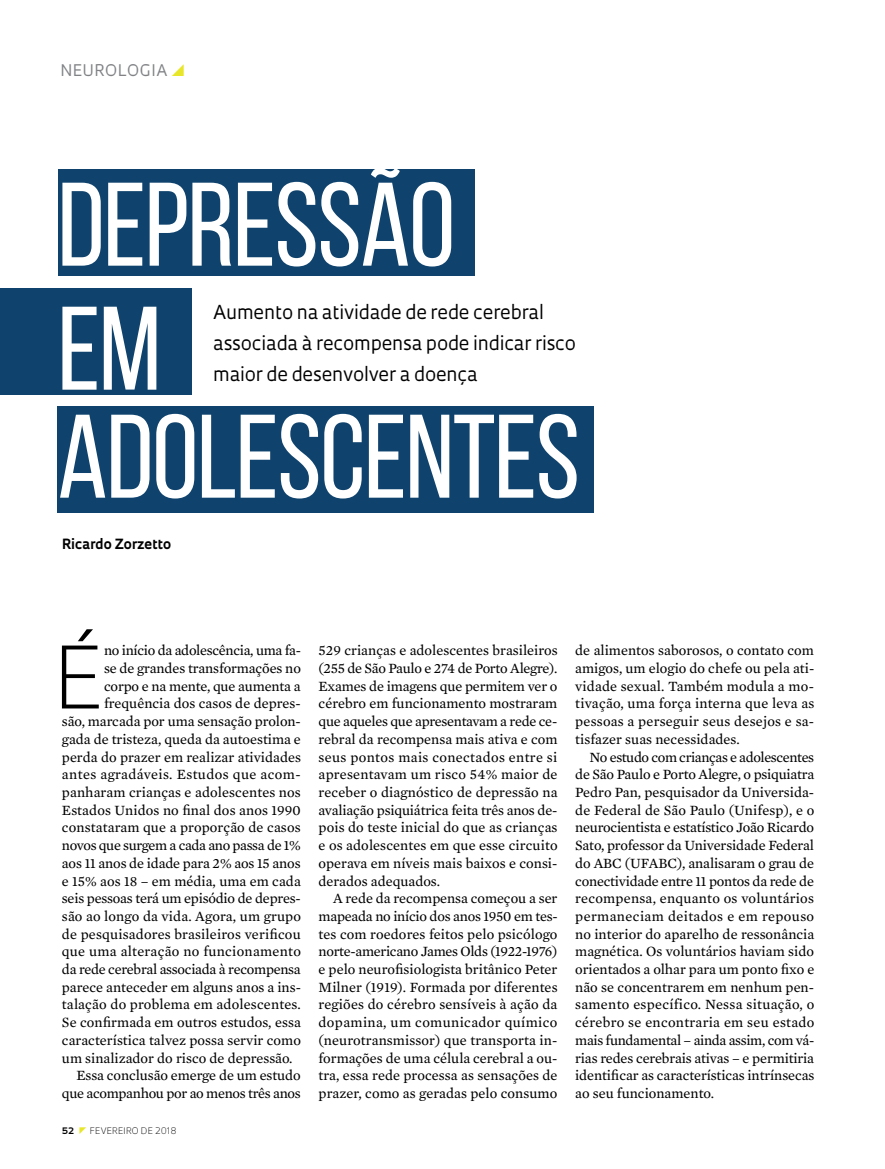
<style>
.page{position:relative;width:885px;height:1169px;background:#fff}
.page>*{position:absolute;margin:0;border:0;box-sizing:border-box;transform-origin:0 0}
.t1{font:118.5px/123.9px "Bebas Neue";letter-spacing:-.01em;color:#fff}
.t2{font:300 83.55px "Oculum";color:#000}
.t3{font:18.75px/30.9px "Oculum";letter-spacing:-.01em;color:#000}
.t4{font:15.6px "Oculum";letter-spacing:.03em;color:#808285}
.t5{font:14.4px/17.7px "Mercury Text G2";color:#000;text-align:justify}
.t6{font:14.4px "Mercury Text G2";letter-spacing:-.02em;color:#000}
.t7{font:14.4px "Mercury Text G2";letter-spacing:.025em;color:#000}
.t8{font:14.4px "Mercury Text G2";letter-spacing:-.025em;color:#000}
.t9{font:14.4px "Mercury Text G2";letter-spacing:.02em;color:#000}
.t10{font:700 13.65px "Oculum";letter-spacing:-.005em;color:#000}
.t11{font:300 8.7px "Oculum";letter-spacing:.015em;color:#000}
.t12{font:700 8.7px "Oculum";color:#000}
</style>
<div class="page">
<div style="left:58px;top:168px;width:417px;height:107px;background:#0f436d"></div>
<div style="left:0;top:288px;width:192px;height:107px;background:#0f436d"></div>
<div style="left:58px;top:406px;width:536px;height:107px;background:#0f436d"></div>
<p class="t4" style="left:60px;top:60px;width:103px">Neurologia</p>
<h1 class="t1" style="left:58px;top:162px;width:399px">DEPRESSÃO<br>EM</h1>
<h1 class="t1" style="left:58px;top:394px;width:524px">ADOLESCENTES</h1>
<h3 class="t3" style="left:213px;top:296px;width:364px">Aumento na atividade de rede cerebral associada à recompensa pode indicar risco maior de desenvolver a doença</h3>
<p class="t10" style="left:62px;top:534px;width:111px">Ricardo Zorzetto</p>
<h2 class="t2" style="left:54px;top:620px;width:51px">É</h2>
<p class="t6" style="left:104px;top:640px;width:199px">no início da adolescência, uma fa-</p>
<p class="t5" style="left:104px;top:658px;width:198px">se de grandes transformações no</p>
<p class="t5" style="left:104px;top:676px;width:198px">corpo e na mente, que aumenta a</p>
<p class="t5" style="left:104px;top:694px;width:198px">frequência dos casos de depres-</p>
<p class="t5" style="left:62px;top:711px;width:240px">são, marcada por uma sensação prolon-</p>
<p class="t5" style="left:62px;top:729px;width:240px">gada de tristeza, queda da autoestima e</p>
<p class="t5" style="left:62px;top:747px;width:241px">perda do prazer em realizar atividades</p>
<p class="t7" style="left:62px;top:764px;width:240px">antes agradáveis. Estudos que acom-</p>
<p class="t5" style="left:62px;top:782px;width:240px">panharam crianças e adolescentes nos</p>
<p class="t5" style="left:62px;top:800px;width:240px">Estados Unidos no final dos anos 1990</p>
<p class="t5" style="left:62px;top:818px;width:240px">constataram que a proporção de casos</p>
<p class="t8" style="left:62px;top:835px;width:240px">novos que surgem a cada ano passa de 1%</p>
<p class="t5" style="left:62px;top:853px;width:240px">aos 11 anos de idade para 2% aos 15 anos</p>
<p class="t5" style="left:62px;top:871px;width:240px">e 15% aos 18 – em média, uma em cada</p>
<p class="t5" style="left:62px;top:888px;width:240px">seis pessoas terá um episódio de depres-</p>
<p class="t5" style="left:62px;top:906px;width:241px">são ao longo da vida. Agora, um grupo</p>
<p class="t5" style="left:62px;top:924px;width:240px">de pesquisadores brasileiros verificou</p>
<p class="t9" style="left:62px;top:941px;width:241px">que uma alteração no funcionamento</p>
<p class="t6" style="left:62px;top:958px;width:240px">da rede cerebral associada à recompensa</p>
<p class="t5" style="left:62px;top:977px;width:241px">parece anteceder em alguns anos a ins-</p>
<p class="t5" style="left:62px;top:995px;width:240px">talação do problema em adolescentes.</p>
<p class="t5" style="left:62px;top:1012px;width:240px">Se confirmada em outros estudos, essa</p>
<p class="t5" style="left:62px;top:1030px;width:241px">característica talvez possa servir como</p>
<p class="t5" style="left:62px;top:1048px;width:232px">um sinalizador do risco de depressão.</p>
<p class="t5" style="left:76px;top:1065px;width:226px">Essa conclusão emerge de um estudo</p>
<p class="t6" style="left:62px;top:1082px;width:240px">que acompanhou por ao menos três anos</p>
<p class="t12" style="left:62px;top:1124px;width:14px">52</p>
<p class="t11" style="left:90px;top:1124px;width:88px">FEVEREIRO DE 2018</p>
<p class="t5" style="left:319px;top:641px;width:241px">529 crianças e adolescentes brasileiros (255 de São Paulo e 274 de Porto Alegre).<br>Exames de imagens que permitem ver o cérebro em funcionamento mostraram que aqueles que apresentavam a rede ce&shy;rebral da recompensa mais ativa e com seus pontos mais conectados entre si apresentavam um risco 54% maior de receber o diagnóstico de depressão na avaliação psiquiátrica feita três anos de&shy;pois do teste inicial do que as crianças e os adolescentes em que esse circuito operava em níveis mais baixos e consi&shy;derados adequados.</p>
<p class="t5" style="left:319px;top:888px;width:241px;text-indent:14px">A rede da recompensa começou a ser mapeada no início dos anos 1950 em tes&shy;tes com roedores feitos pelo psicólogo norte-americano James Olds (1922-1976) e pelo neurofisiologista britânico Peter Milner (1919). Formada por diferentes regiões do cérebro sensíveis à ação da dopamina, um comunicador químico (neurotransmissor) que transporta in&shy;formações de uma célula cerebral a ou&shy;tra, essa rede processa as sensações de prazer, como as geradas pelo consumo</p>
<p class="t5" style="left:575px;top:641px;width:241px">de alimentos saborosos, o contato com amigos, um elogio do chefe ou pela ati&shy;vidade sexual. Também modula a mo&shy;tivação, uma força interna que leva as pessoas a perseguir seus desejos e sa&shy;tisfazer suas necessidades.</p>
<p class="t5" style="left:575px;top:747px;width:241px;text-indent:14px">No estudo com crianças e adolescentes de São Paulo e Porto Alegre, o psiquiatra Pedro Pan, pesquisador da Universida&shy;de Federal de São Paulo (Unifesp), e o neurocientista e estatístico João Ricardo Sato, professor da Universidade Federal do ABC (UFABC), analisaram o grau de conectividade entre 11 pontos da rede de recompensa, enquanto os voluntários permaneciam deitados e em repouso no interior do aparelho de ressonância magnética. Os voluntários haviam sido orientados a olhar para um ponto fixo e não se concentrarem em nenhum pen&shy;samento específico. Nessa situação, o cérebro se encontraria em seu estado mais fundamental – ainda assim, com vá&shy;rias redes cerebrais ativas – e permitiria identificar as características intrínsecas ao seu funcionamento.</p>
</div>
